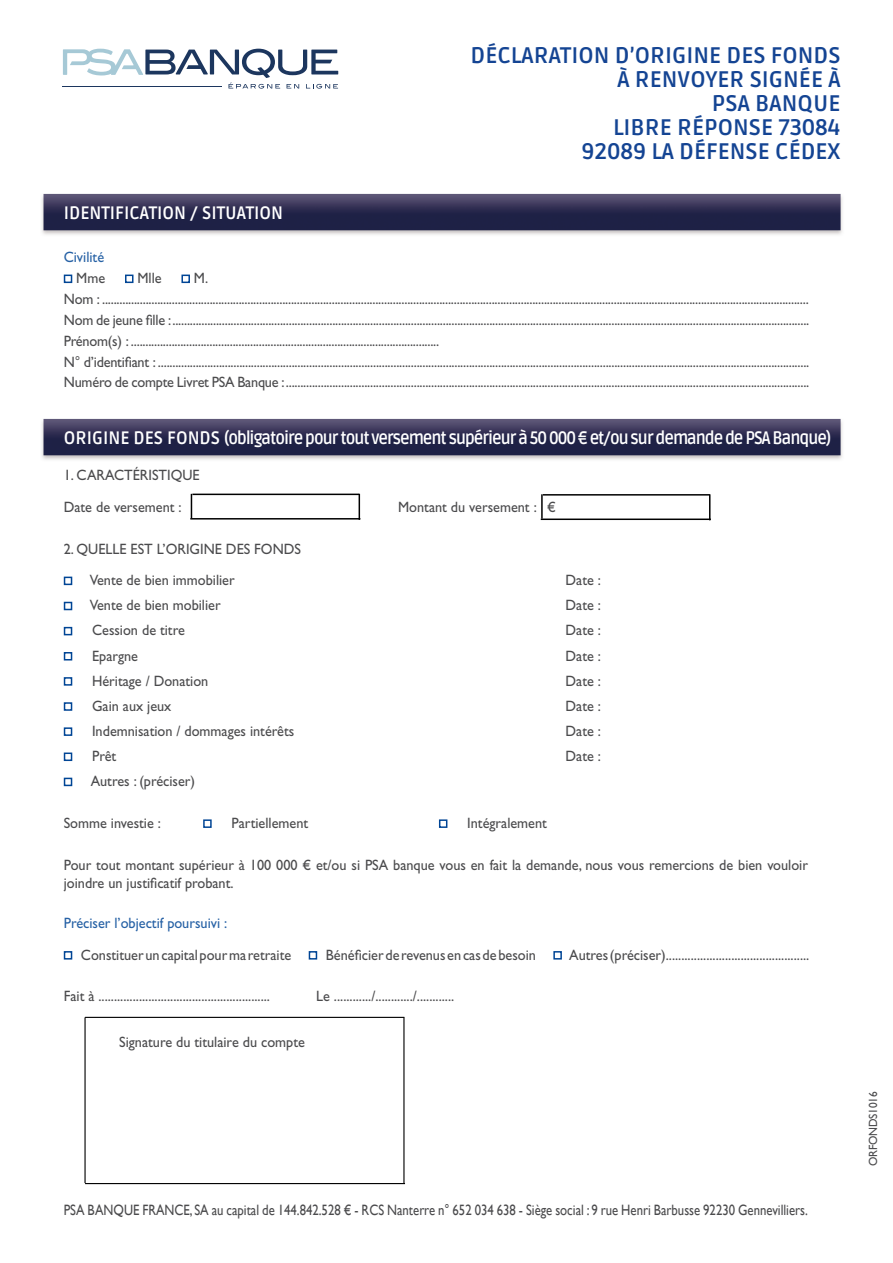
<style>
.page{position:relative;width:893px;height:1263px;background:#fff}
.page>*{position:absolute;margin:0;border:0;box-sizing:border-box;transform-origin:0 0}
.t1{font:700 22.5px/24px "Ruda";color:#144493;text-align:right}
.t2{font:700 18px "Ruda";letter-spacing:-.06em;color:#fff;scale:.95 1}
.t3{font:700 18px "Ruda";color:#fff;scale:.95 1}
.t4{font:15px/20.9px "Gill Sans Std";color:#4b4b4d;scale:.95 1}
.t5{font:15px "Gill Sans";color:#4b4b4d;scale:.85 1}
.t6{font:15px "Gill Sans Std";color:#2661a5;scale:.95 1}
.t7{font:12px "Gill Sans Std";letter-spacing:-.015em;color:#4b4b4d;scale:.95 1}
</style>
<div class="page">
<img style="left:42px;top:418px;width:801px;height:42px">
<div style="left:64px;top:275px;width:8px;height:8px;border:2px solid #004595"></div>
<div style="left:125px;top:275px;width:8px;height:8px;border:2px solid #004595"></div>
<div style="left:181px;top:275px;width:9px;height:8px;border:2px solid #004595"></div>
<div style="left:64px;top:577px;width:8px;height:8px;border:2px solid #004595"></div>
<div style="left:64px;top:602px;width:8px;height:8px;border:2px solid #004595"></div>
<div style="left:64px;top:627px;width:8px;height:8px;border:2px solid #004595"></div>
<div style="left:64px;top:652px;width:8px;height:8px;border:2px solid #004595"></div>
<div style="left:64px;top:677px;width:8px;height:9px;border:2px solid #004595"></div>
<div style="left:64px;top:702px;width:8px;height:9px;border:2px solid #004595"></div>
<div style="left:64px;top:727px;width:8px;height:9px;border:2px solid #004595"></div>
<div style="left:64px;top:752px;width:8px;height:9px;border:2px solid #004595"></div>
<div style="left:64px;top:778px;width:8px;height:8px;border:2px solid #004595"></div>
<div style="left:203px;top:819px;width:9px;height:9px;border:2px solid #004595"></div>
<div style="left:439px;top:819px;width:8px;height:9px;border:2px solid #004595"></div>
<div style="left:64px;top:951px;width:8px;height:8px;border:2px solid #004595"></div>
<div style="left:309px;top:951px;width:8px;height:8px;border:2px solid #004595"></div>
<div style="left:553px;top:951px;width:9px;height:8px;border:2px solid #004595"></div>
<img style="left:42px;top:193px;width:801px;height:42px">
<svg style="left:63px;top:49px;width:275px;height:40px"></svg>
<svg style="left:191px;top:494px;width:1px;height:24px"></svg>
<hr style="left:192px;top:494px;width:167px;height:1px;background:#000">
<hr style="left:190px;top:518px;width:170px;height:1px;background:#000">
<svg style="left:359px;top:494px;width:1px;height:26px"></svg>
<hr style="left:541px;top:494px;width:2px;height:25px;background:#000">
<hr style="left:543px;top:494px;width:167px;height:2px;background:#000">
<hr style="left:541px;top:518px;width:170px;height:2px;background:#000">
<svg style="left:709px;top:494px;width:1px;height:24px"></svg>
<hr style="left:84px;top:1017px;width:2px;height:166px;background:#000">
<hr style="left:85px;top:1017px;width:319px;height:1px;background:#000">
<hr style="left:85px;top:1183px;width:320px;height:1px;background:#000">
<hr style="left:403px;top:1017px;width:1px;height:167px;background:#000">
<p class="t3" style="left:64px;top:202px;width:232px">IDENTIFICATION / SITUATION</p>
<h1 class="t1" style="left:471px;top:44px;width:371px">DÉCLARATION D’ORIGINE DES FONDS<br>À RENVOYER SIGNÉE À<br>PSA BANQUE<br>LIBRE RÉPONSE 73084<br>92089 LA DÉFENSE CÉDEX</h1>
<p class="t6" style="left:64px;top:248px;width:44px">Civilité</p>
<p class="t4" style="left:76px;top:268px;width:32px">Mme</p>
<p class="t4" style="left:137px;top:268px;width:27px">Mlle</p>
<p class="t4" style="left:64px;top:268px;width:786px;text-indent:130px">M.<br>Nom : ...................................................................................................................................................................................................................................................<br>Nom de jeune fille : ...........................................................................................................................................................................................................................<br>Prénom(s) : ..........................................................................................................<br>N° d’identifiant : ................................................................................................................................................................................................................................<br>Numéro de compte Livret PSA Banque : ....................................................................................................................................................................................</p>
<p class="t2" style="left:64px;top:428px;width:809px">ORIGINE DES FONDS (obligatoire pour tout versement supérieur à 50 000 € et/ou sur demande de PSA Banque)</p>
<p class="t4" style="left:64px;top:460px;width:145px;line-height:31.5px">1. CARACTÉRISTIQUE<br>Date de versement :</p>
<p class="t4" style="left:90px;top:533px;width:224px;line-height:31.5px;text-indent:-26px">2. QUELLE EST L’ORIGINE DES FONDS<br>Vente de bien immobilier</p>
<p class="t4" style="left:398px;top:496px;width:168px">Montant du versement : €</p>
<p class="t4" style="left:566px;top:570px;width:39px">Date :</p>
<p class="t4" style="left:90px;top:595px;width:139px">Vente de bien mobilier</p>
<p class="t4" style="left:566px;top:595px;width:39px">Date :</p>
<p class="t4" style="left:92px;top:620px;width:99px">Cession de titre</p>
<p class="t4" style="left:566px;top:620px;width:39px">Date :</p>
<p class="t4" style="left:92px;top:645px;width:50px">Epargne</p>
<p class="t4" style="left:566px;top:645px;width:39px">Date :</p>
<p class="t4" style="left:92px;top:670px;width:124px">Héritage / Donation</p>
<p class="t4" style="left:566px;top:670px;width:39px">Date :</p>
<p class="t4" style="left:92px;top:695px;width:85px">Gain aux jeux</p>
<p class="t4" style="left:566px;top:695px;width:39px">Date :</p>
<p class="t4" style="left:92px;top:720px;width:214px">Indemnisation / dommages intérêts</p>
<p class="t4" style="left:566px;top:720px;width:39px">Date :</p>
<p class="t4" style="left:92px;top:746px;width:27px">Prêt</p>
<p class="t4" style="left:566px;top:746px;width:39px">Date :</p>
<p class="t4" style="left:91px;top:771px;width:111px">Autres : (préciser)</p>
<p class="t4" style="left:64px;top:812px;width:104px">Somme investie :</p>
<p class="t4" style="left:231px;top:812px;width:82px">Partiellement</p>
<p class="t4" style="left:467px;top:812px;width:85px">Intégralement</p>
<p class="t4" style="left:64px;top:855px;width:785px;line-height:18.8px">Pour tout montant supérieur à 100 000 € et/ou si PSA banque vous en fait la demande, nous vous remercions de bien vouloir joindre un justificatif probant.</p>
<p class="t6" style="left:64px;top:914px;width:174px">Préciser l’objectif poursuivi :</p>
<p class="t4" style="left:81px;top:944px;width:223px">Constituer un capital pour ma retraite</p>
<p class="t4" style="left:326px;top:944px;width:223px">Bénéficier de revenus en cas de besoin</p>
<p class="t4" style="left:569px;top:944px;width:254px">Autres (préciser)..............................................</p>
<p class="t4" style="left:64px;top:986px;width:219px">Fait à .......................................................</p>
<p class="t4" style="left:316px;top:986px;width:147px">Le ............/............/............</p>
<p class="t4" style="left:119px;top:1032px;width:197px">Signature du titulaire du compte</p>
<p class="t5" style="left:64px;top:1201px;width:877px">PSA BANQUE FRANCE, SA au capital de 144.842.528 € - RCS Nanterre n° 652 034 638 - Siège social : 9 rue Henri Barbusse 92230 Gennevilliers.</p>
<p class="t7" style="left:866px;top:1166px;width:80px;rotate:-90deg">ORFONDS1016</p>
</div>
